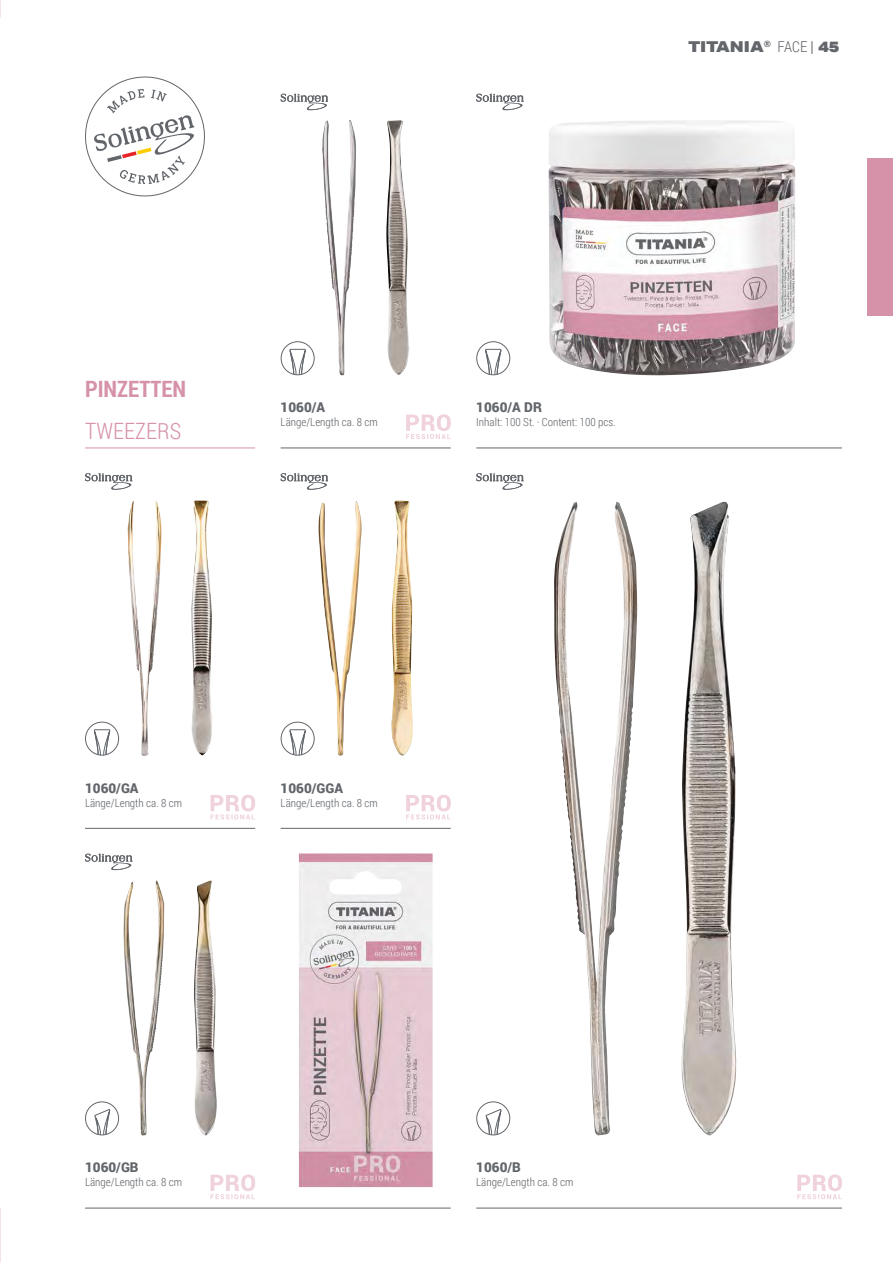
<style>
.page{position:relative;width:893px;height:1263px;background:#fff}
.page>*{position:absolute;margin:0;border:0;box-sizing:border-box;transform-origin:0 0}
.t1{font:700 22.5px "Roboto Condensed";color:#d692a9}
.t2{font:300 22.5px "Roboto Condensed";color:#d692a9}
.t3{font:900 15px "Aktiv Grotesk Ex";color:#62666b}
.t4{font:900 13.5px "Roboto";color:#62666b}
.t5{font:300 11.25px "Roboto Condensed";color:#62666b}
.s1{font-family:"Roboto Condensed";font-weight:300}
.s2{font-family:"Roboto Condensed";font-weight:400}
</style>
<div class="page">
<div style="left:867px;top:158px;width:26px;height:158px;background:#d692a9"></div>
<img style="left:322px;top:120px;width:33px;height:255px">
<img style="left:386px;top:120px;width:23px;height:255px">
<img style="left:554px;top:502px;width:69px;height:633px">
<img style="left:682px;top:502px;width:54px;height:633px">
<img style="left:123px;top:881px;width:39px;height:254px">
<img style="left:194px;top:880px;width:23px;height:255px">
<img style="left:318px;top:501px;width:44px;height:255px">
<img style="left:391px;top:500px;width:22px;height:256px">
<img style="left:548px;top:120px;width:247px;height:256px">
<img style="left:128px;top:500px;width:33px;height:256px">
<img style="left:191px;top:500px;width:22px;height:256px">
<img style="left:299px;top:853px;width:134px;height:334px">
<hr style="left:85px;top:448px;width:170px;height:1px;background:#d692a9">
<hr style="left:281px;top:448px;width:170px;height:1px;background:#62666b">
<hr style="left:476px;top:448px;width:366px;height:1px;background:#62666b">
<hr style="left:476px;top:1208px;width:366px;height:1px;background:#62666b">
<hr style="left:281px;top:828px;width:170px;height:1px;background:#62666b">
<hr style="left:85px;top:1208px;width:366px;height:1px;background:#62666b">
<hr style="left:85px;top:828px;width:170px;height:1px;background:#62666b">
<svg style="left:281px;top:94px;width:47px;height:17px"></svg>
<svg style="left:281px;top:473px;width:47px;height:17px"></svg>
<svg style="left:476px;top:94px;width:48px;height:17px"></svg>
<svg style="left:476px;top:473px;width:48px;height:17px"></svg>
<svg style="left:85px;top:853px;width:47px;height:17px"></svg>
<svg style="left:486px;top:1109px;width:16px;height:26px"></svg>
<div style="left:476px;top:1101px;width:34px;height:34px;border:1px solid #62666b;border-radius:50%"></div>
<svg style="left:95px;top:1109px;width:16px;height:26px"></svg>
<div style="left:85px;top:1101px;width:34px;height:34px;border:1px solid #62666b;border-radius:50%"></div>
<svg style="left:289px;top:348px;width:17px;height:27px"></svg>
<div style="left:281px;top:341px;width:34px;height:34px;border:1px solid #62666b;border-radius:50%"></div>
<svg style="left:485px;top:348px;width:17px;height:27px"></svg>
<div style="left:476px;top:341px;width:34px;height:34px;border:1px solid #62666b;border-radius:50%"></div>
<svg style="left:289px;top:729px;width:17px;height:26px"></svg>
<div style="left:281px;top:722px;width:34px;height:34px;border:1px solid #62666b;border-radius:50%"></div>
<svg style="left:406px;top:414px;width:45px;height:25px"></svg>
<svg style="left:406px;top:795px;width:45px;height:24px"></svg>
<svg style="left:210px;top:1174px;width:45px;height:25px"></svg>
<svg style="left:797px;top:1174px;width:45px;height:25px"></svg>
<svg style="left:85px;top:77px;width:120px;height:119px"></svg>
<svg style="left:85px;top:473px;width:47px;height:17px"></svg>
<svg style="left:94px;top:729px;width:17px;height:25px"></svg>
<div style="left:85px;top:722px;width:34px;height:34px;border:1px solid #62666b;border-radius:50%"></div>
<svg style="left:210px;top:795px;width:45px;height:24px"></svg>
<h2 class="t3" style="left:688px;top:37px;width:152px">TITANIA<sup>®</sup> <span class="s1">FACE</span> <span class="s2">|</span> 45</h2>
<h1 class="t1" style="left:85px;top:373px;width:103px">PINZETTEN</h1>
<h1 class="t2" style="left:85px;top:415px;width:98px">TWEEZERS</h1>
<p class="t4" style="left:281px;top:398px;width:46px">1060/A</p>
<p class="t5" style="left:281px;top:414px;width:99px">Länge/Length ca. 8 cm</p>
<p class="t4" style="left:476px;top:398px;width:67px">1060/A DR</p>
<p class="t5" style="left:476px;top:414px;width:141px">Inhalt: 100 St. · Content: 100 pcs.</p>
<p class="t4" style="left:85px;top:778px;width:55px">1060/GA</p>
<p class="t5" style="left:85px;top:795px;width:99px">Länge/Length ca. 8 cm</p>
<p class="t4" style="left:281px;top:778px;width:64px">1060/GGA</p>
<p class="t5" style="left:281px;top:795px;width:99px">Länge/Length ca. 8 cm</p>
<p class="t4" style="left:85px;top:1158px;width:55px">1060/GB</p>
<p class="t5" style="left:85px;top:1175px;width:99px">Länge/Length ca. 8 cm</p>
<p class="t4" style="left:476px;top:1158px;width:46px">1060/B</p>
<p class="t5" style="left:476px;top:1175px;width:99px">Länge/Length ca. 8 cm</p>
</div>
